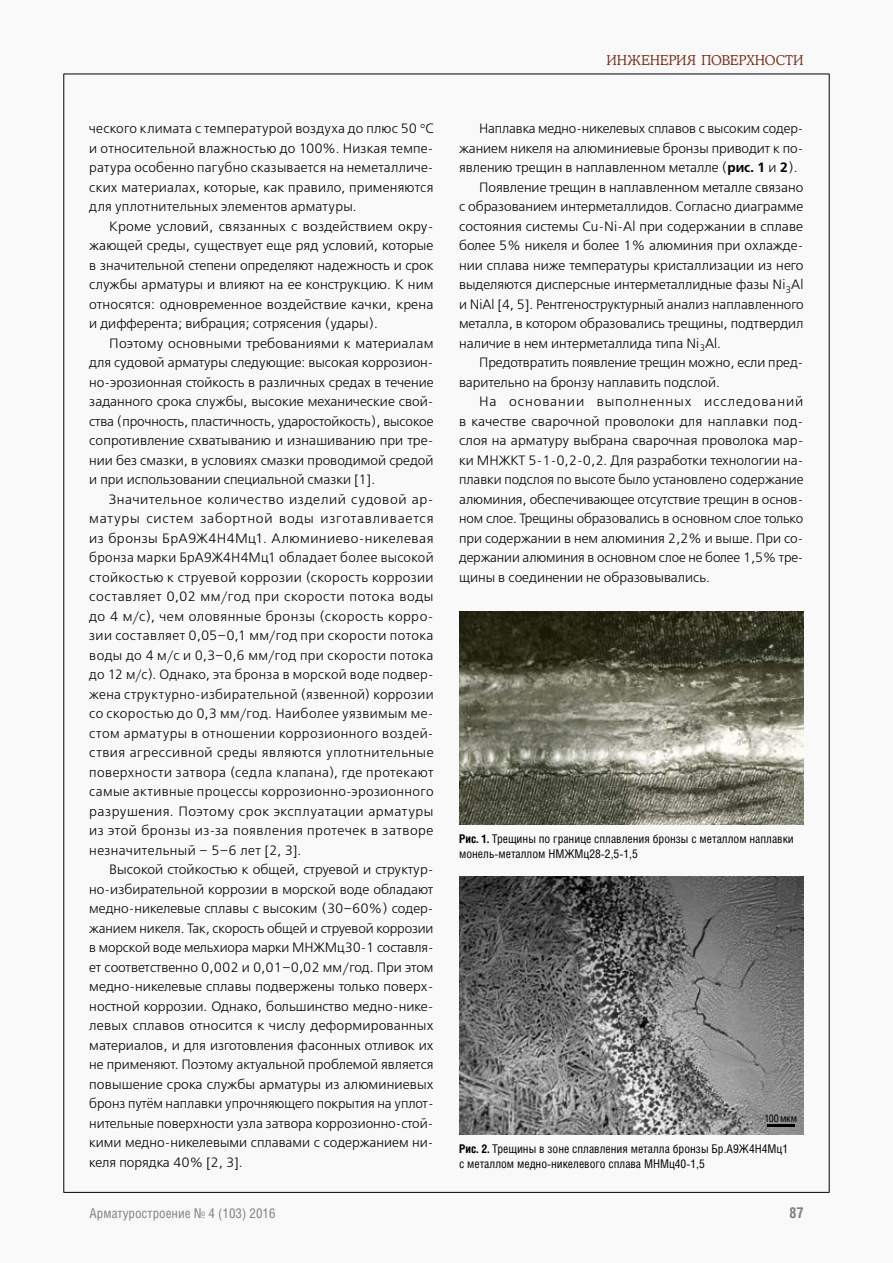
<style>
.page{position:relative;width:893px;height:1263px;background:#f9f9f9}
.page>*{position:absolute;margin:0;border:0;box-sizing:border-box;transform-origin:0 0}
.t1{font:700 15px "Helios Cond";color:#7c8386}
.t2{font:13.5px/19.5px "Free Set Light C";color:#000;text-align:justify}
.t3{font:13.5px "Free Set Light C";letter-spacing:.065em;color:#000}
.t4{font:13.5px "Helios Cond";color:#7c8386}
.t5{font:13.5px "Osvald Light C";letter-spacing:.025em;color:#7b2b15}
.t6{font:12px/15px "Helios Cond";color:#000}
.t7{font:10.5px "Helios Cond";letter-spacing:-.02em;color:#000}
.s1{font-family:"Free Set Demi C"}
.s2{font-weight:700}
</style>
<div class="page">
<img style="left:459px;top:612px;width:344px;height:212px">
<img style="left:459px;top:876px;width:344px;height:258px">
<hr style="left:768px;top:1124px;width:27px;height:2px;background:#000">
<hr style="left:64px;top:74px;width:1px;height:1118px;background:#000">
<hr style="left:829px;top:74px;width:1px;height:1118px;background:#000">
<hr style="left:64px;top:74px;width:765px;height:1px;background:#000">
<hr style="left:64px;top:1192px;width:765px;height:1px;background:#000">
<p class="t2" style="left:89px;top:120px;width:346px">ческого климата с температурой воздуха до плюс 50 С и относительной влажностью до 100%. Низкая темпе&shy;ратура особенно пагубно сказывается на неметалличе&shy;ских материалах, которые, как правило, применяются для уплотнительных элементов арматуры.</p>
<p class="t2" style="left:89px;top:217px;width:346px;text-indent:20px">Кроме условий, связанных с воздействием окру&shy;жающей среды, существует еще ряд условий, которые в значительной степени определяют надежность и срок службы арматуры и влияют на ее конструкцию. К ним относятся: одновременное воздействие качки, крена и дифферента; вибрация; сотрясения (удары).</p>
<p class="t2" style="left:89px;top:334px;width:346px;text-indent:20px">Поэтому основными требованиями к материалам для судовой арматуры следующие: высокая коррозион&shy;но-эрозионная стойкость в различных средах в течение заданного срока службы, высокие механические свой&shy;ства (прочность, пластичность, ударостойкость), высокое сопротивление схватыванию и изнашиванию при тре&shy;нии без смазки, в условиях смазки проводимой средой и при использовании специальной смазки [1].</p>
<p class="t2" style="left:89px;top:490px;width:346px;text-indent:20px">Значительное количество изделий судовой ар&shy;матуры систем забортной воды изготавливается из бронзы БрА9Ж4Н4Мц1. Алюминиево-никелевая бронза марки БрА9Ж4Н4Мц1 обладает более высокой стойкостью к струевой коррозии (скорость коррозии составляет 0,02 мм/год при скорости потока воды до 4 м/с), чем оловянные бронзы (скорость корро&shy;зии составляет 0,05–0,1 мм/год при скорости потока воды до 4 м/с и 0,3–0,6 мм/год при скорости потока до 12 м/с). Однако, эта бронза в морской воде подвер&shy;жена структурно-избирательной (язвенной) коррозии со скоростью до 0,3 мм/год. Наиболее уязвимым ме&shy;стом арматуры в отношении коррозионного воздей&shy;ствия агрессивной среды являются уплотнительные поверхности затвора (седла клапана), где протекают самые активные процессы коррозионно-эрозионного разрушения. Поэтому срок эксплуатации арматуры из этой бронзы из-за появления протечек в затворе незначительный – 5–6 лет [2, 3].</p>
<p class="t2" style="left:89px;top:861px;width:346px;text-indent:20px">Высокой стойкостью к общей, струевой и структур&shy;но-избирательной коррозии в морской воде обладают медно-никелевые сплавы с высоким (30–60%) содер&shy;жанием никеля. Так, скорость общей и струевой коррозии в морской воде мельхиора марки МНЖМц30-1 составля&shy;ет соответственно 0,002 и 0,01–0,02 мм/год. При этом медно-никелевые сплавы подвержены только поверх&shy;ностной коррозии. Однако, большинство медно-нике&shy;левых сплавов относится к числу деформированных материалов, и для изготовления фасонных отливок их не применяют. Поэтому актуальной проблемой является повышение срока службы арматуры из алюминиевых бронз путём наплавки упрочняющего покрытия на уплот&shy;нительные поверхности узла затвора коррозионно-стой&shy;кими медно-никелевыми сплавами с содержанием ни&shy;келя порядка 40% [2, 3].</p>
<p class="t5" style="left:607px;top:52px;width:198px">инженерия поверхности</p>
<p class="t2" style="left:479px;top:120px;width:326px">Наплавка медно-никелевых сплавов с высоким содер-</p>
<p class="t2" style="left:459px;top:139px;width:346px">жанием никеля на алюминиевые бронзы приводит к по-</p>
<p class="t2" style="left:459px;top:159px;width:340px">явлению трещин в наплавленном металле (<span class="s1">рис. 1</span> и <span class="s1">2</span>).</p>
<p class="t2" style="left:479px;top:178px;width:326px">Появление трещин в наплавленном металле связано</p>
<p class="t2" style="left:459px;top:198px;width:346px">с образованием интерметаллидов. Согласно диаграмме</p>
<p class="t2" style="left:459px;top:217px;width:346px">состояния системы Cu-Ni-Al при содержании в сплаве</p>
<p class="t2" style="left:459px;top:237px;width:346px">более 5% никеля и более 1% алюминия при охлажде-</p>
<p class="t2" style="left:459px;top:256px;width:346px">нии сплава ниже температуры кристаллизации из него</p>
<p class="t2" style="left:459px;top:276px;width:346px">выделяются дисперсные интерметаллидные фазы Ni<sub>3</sub>Al</p>
<p class="t2" style="left:459px;top:295px;width:346px">и NiAl [4, 5]. Рентгеноструктурный анализ наплавленного</p>
<p class="t2" style="left:459px;top:315px;width:346px">металла, в котором образовались трещины, подтвердил</p>
<p class="t2" style="left:459px;top:334px;width:263px">наличие в нем интерметаллида типа Ni<sub>3</sub>Al.</p>
<p class="t2" style="left:479px;top:354px;width:326px">Предотвратить появление трещин можно, если пред-</p>
<p class="t2" style="left:459px;top:373px;width:262px">варительно на бронзу наплавить подслой.</p>
<p class="t3" style="left:479px;top:394px;width:326px">На основании выполненных исследований</p>
<p class="t2" style="left:459px;top:412px;width:346px">в качестве сварочной проволоки для наплавки под-</p>
<p class="t2" style="left:459px;top:432px;width:346px">слоя на арматуру выбрана сварочная проволока мар-</p>
<p class="t2" style="left:459px;top:451px;width:346px">ки МНЖКТ 5-1-0,2-0,2. Для разработки технологии на-</p>
<p class="t2" style="left:459px;top:471px;width:346px">плавки подслоя по высоте было установлено содержание</p>
<p class="t2" style="left:459px;top:490px;width:346px">алюминия, обеспечивающее отсутствие трещин в основ-</p>
<p class="t2" style="left:459px;top:510px;width:346px">ном слое. Трещины образовались в основном слое только</p>
<p class="t2" style="left:459px;top:529px;width:346px">при содержании в нем алюминия 2,2% и выше. При со-</p>
<p class="t2" style="left:459px;top:549px;width:346px">держании алюминия в основном слое не более 1,5% тре-</p>
<p class="t2" style="left:459px;top:568px;width:252px">щины в соединении не образовывались.</p>
<p class="t6" style="left:459px;top:830px;width:336px"><span class="s2">Рис. 1.</span> Трещины по границе сплавления бронзы с металлом наплавки монель-металлом НМЖМц28-2,5-1,5</p>
<p class="t7" style="left:764px;top:1112px;width:34px">100 мкм</p>
<p class="t6" style="left:459px;top:1141px;width:331px"><span class="s2">Рис. 2.</span> Трещины в зоне сплавления металла бронзы Бр.А9Ж4Н4Мц1 с металлом медно-никелевого сплава МНМц40-1,5</p>
<p class="t4" style="left:90px;top:1205px;width:187px">Арматуростроение № 4 (103) 2016</p>
<p class="t1" style="left:789px;top:1203px;width:16px">87</p>
</div>
